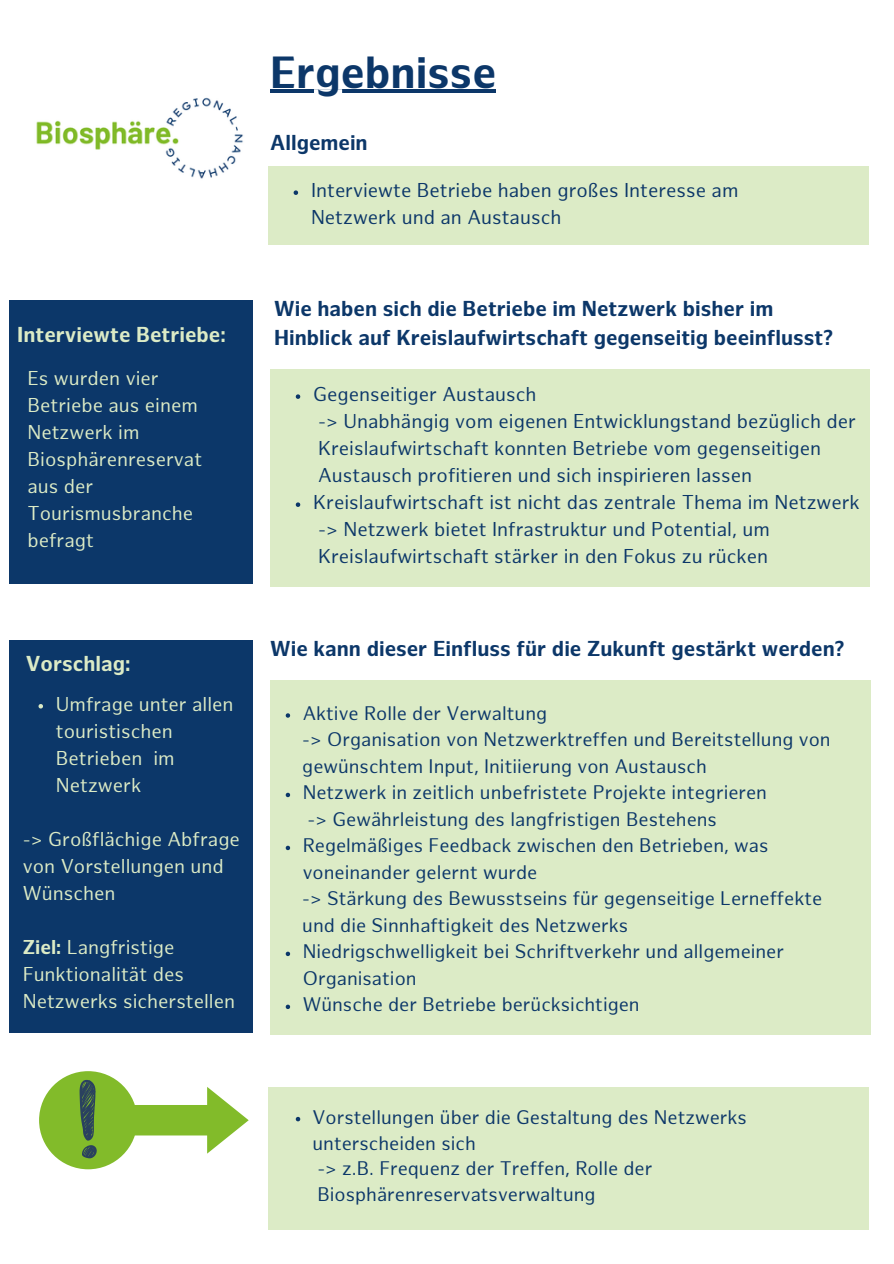
<style>
.page{position:relative;width:894px;height:1264px;background:#fff}
.page>*{position:absolute;margin:0;border:0;box-sizing:border-box;transform-origin:0 0}
.t1{font:700 43.8px "Hamburg Sans";color:#0c3769}
.t2{font:700 21px/29.2px "Hamburg Sans";color:#0c3769}
.t3{font:700 21px "Hamburg Sans";color:#dcebc6}
.t4{font:19.5px/27px "Hamburg Sans";color:#0c3769}
.t5{font:19.5px/27px "Hamburg Sans";color:#dcebc6}
.t6{font:19.05px/26.4px "Hamburg Sans";color:#0c3769}
.s1{font-weight:700}
</style>
<div class="page">
<div style="left:270px;top:680px;width:600px;height:354px;background:#dcebc6"></div>
<div style="left:268px;top:166px;width:600px;height:79px;background:#dcebc6"></div>
<img style="left:36px;top:97px;width:207px;height:82px">
<div style="left:270px;top:369px;width:599px;height:217px;background:#dcebc6"></div>
<div style="left:9px;top:640px;width:243px;height:393px;background:#0c3769"></div>
<div style="left:9px;top:300px;width:243px;height:284px;background:#0c3769"></div>
<div style="left:268px;top:1086px;width:600px;height:143px;background:#dcebc6"></div>
<svg style="left:125px;top:1087px;width:123px;height:66px"></svg>
<div style="left:39px;top:1071px;width:98px;height:98px;background:#82bb2a;border-radius:50%"></div>
<svg style="left:79px;top:1080px;width:17px;height:78px"></svg>
<svg style="left:285px;top:713px;width:5px;height:4px"></svg>
<svg style="left:285px;top:792px;width:5px;height:5px"></svg>
<svg style="left:285px;top:845px;width:5px;height:5px"></svg>
<svg style="left:285px;top:951px;width:5px;height:5px"></svg>
<svg style="left:285px;top:1004px;width:5px;height:5px"></svg>
<hr style="left:270px;top:90px;width:226px;height:3px;background:#0c3769">
<svg style="left:296px;top:394px;width:4px;height:5px"></svg>
<svg style="left:296px;top:502px;width:4px;height:5px"></svg>
<svg style="left:38px;top:704px;width:5px;height:4px"></svg>
<svg style="left:293px;top:190px;width:5px;height:5px"></svg>
<svg style="left:296px;top:1116px;width:4px;height:5px"></svg>
<p class="t3" style="left:17px;top:327px;width:210px">Interviewte Betriebe:</p>
<p class="t5" style="left:27px;top:367px;width:176px">Es wurden vier<br>Betriebe aus einem<br>Netzwerk im<br>Biosphärenreservat aus der<br>Tourismusbranche befragt</p>
<p class="t3" style="left:26px;top:656px;width:106px">Vorschlag:</p>
<p class="t5" style="left:56px;top:692px;width:179px">Umfrage unter allen touristischen<br>Betrieben im<br>Netzwerk</p>
<p class="t5" style="left:23px;top:827px;width:219px">-&gt; Großflächige Abfrage von Vorstellungen und<br>Wünschen</p>
<p class="t5" style="left:23px;top:935px;width:214px"><span class="s1">Ziel:</span> Langfristige<br>Funktionalität des<br>Netzwerks sicherstellen</p>
<p class="t1" style="left:270px;top:56px;width:227px">Ergebnisse</p>
<p class="t2" style="left:270px;top:130px;width:99px">Allgemein</p>
<p class="t4" style="left:311px;top:179px;width:429px">Interviewte Betriebe haben großes Interesse am<br>Netzwerk und an Austausch</p>
<p class="t2" style="left:274px;top:296px;width:560px">Wie haben sich die Betriebe im Netzwerk bisher im<br>Hinblick auf Kreislaufwirtschaft gegenseitig beeinflusst?</p>
<p class="t4" style="left:313px;top:383px;width:225px">Gegenseitiger Austausch</p>
<p class="t4" style="left:318px;top:410px;width:539px">-&gt; Unabhängig vom eigenen Entwicklungstand bezüglich der</p>
<p class="t4" style="left:318px;top:437px;width:504px">Kreislaufwirtschaft konnten Betriebe vom gegenseitigen</p>
<p class="t4" style="left:318px;top:464px;width:435px">Austausch profitieren und sich inspirieren lassen</p>
<h2 class="t4" style="left:313px;top:491px;width:548px">Kreislaufwirtschaft ist nicht das zentrale Thema im Netzwerk</h2>
<p class="t4" style="left:318px;top:518px;width:453px">-&gt; Netzwerk bietet Infrastruktur und Potential, um</p>
<p class="t4" style="left:318px;top:545px;width:451px">Kreislaufwirtschaft stärker in den Fokus zu rücken</p>
<h2 class="t2" style="left:270px;top:636px;width:575px">Wie kann dieser Einfluss für die Zukunft gestärkt werden?</h2>
<h1 class="t6" style="left:303px;top:702px;width:246px">Aktive Rolle der Verwaltung</h1>
<h2 class="t6" style="left:302px;top:728px;width:530px">-&gt; Organisation von Netzwerktreffen und Bereitstellung von</h2>
<p class="t6" style="left:302px;top:755px;width:406px">gewünschtem Input, Initiierung von Austausch</p>
<h2 class="t6" style="left:303px;top:781px;width:465px">Netzwerk in zeitlich unbefristete Projekte integrieren</h2>
<p class="t6" style="left:307px;top:808px;width:411px">-&gt; Gewährleistung des langfristigen Bestehens</p>
<h2 class="t6" style="left:303px;top:834px;width:467px">Regelmäßiges Feedback zwischen den Betrieben, was voneinander gelernt wurde</h2>
<p class="t6" style="left:302px;top:887px;width:521px">-&gt; Stärkung des Bewusstseins für gegenseitige Lerneffekte</p>
<p class="t6" style="left:302px;top:914px;width:327px">und die Sinnhaftigkeit des Netzwerks</p>
<p class="t6" style="left:303px;top:940px;width:482px">Niedrigschwelligkeit bei Schriftverkehr und allgemeiner<br>Organisation</p>
<p class="t6" style="left:303px;top:993px;width:338px">Wünsche der Betriebe berücksichtigen</p>
<p class="t6" style="left:312px;top:1106px;width:436px;line-height:25.8px">Vorstellungen über die Gestaltung des Netzwerks unterscheiden sich</p>
<p class="t6" style="left:317px;top:1157px;width:336px">-&gt; z.B. Frequenz der Treffen, Rolle der</p>
<p class="t6" style="left:317px;top:1183px;width:280px">Biosphärenreservatsverwaltung</p>
</div>
